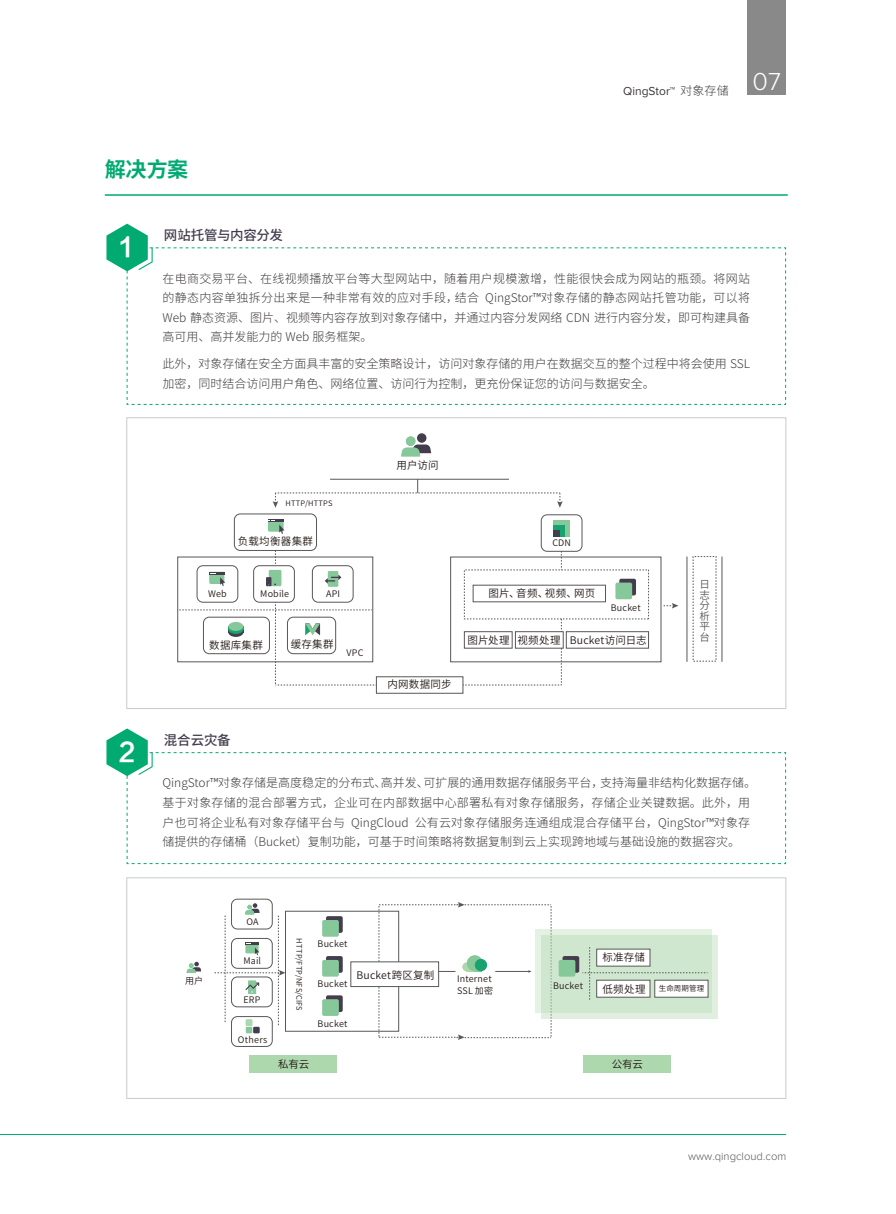
<style>
.page{position:relative;width:896px;height:1214px;background:#fff}
.page>*{position:absolute;margin:0;border:0;box-sizing:border-box;transform-origin:0 0}
.t1{font:25.5px "FZLTCHK GBK1 0";color:#fff}
.t2{font:700 21px "Noto Sans Hans";color:#00aa71}
.t3{font:500 13.5px "Noto Sans Hans";letter-spacing:-.02em;color:#443d4e}
.t4{font:300 12px/19.5px "Noto Sans Hans";color:#3e3a39}
.t5{font:12px "Proxima Nova";color:#3e3a39}
.t6{font:300 11.25px "Proxima Nova";color:#595757}
.t7{font:600 10.5px "Noto Sans Hans";letter-spacing:.02em;color:#221815}
.t8{font:600 10.5px/10.5px "Noto Sans Hans";color:#595757}
.t9{font:600 9px/12px "Noto Sans Hans";letter-spacing:.02em;color:#221815}
.t10{font:600 7.5px "Noto Sans Hans";letter-spacing:.025em;color:#221815}
.s1{font-family:"Noto Sans Hans";font-weight:300}
</style>
<div class="page">
<div style="left:747px;top:0;width:37px;height:94px;background:#898989"></div>
<div style="left:748px;top:0;width:38px;height:94px;background:#898989"></div>
<hr style="left:0;top:1134px;width:786px;height:1px;background:#00aa71">
<div style="left:126px;top:877px;width:660px;height:221px;border:1px solid #c9caca"></div>
<hr style="left:105px;top:194px;width:682px;height:2px;background:#00aa71">
<svg style="left:106px;top:224px;width:680px;height:181px"></svg>
<svg style="left:106px;top:728px;width:680px;height:136px"></svg>
<svg style="left:401px;top:433px;width:30px;height:23px"></svg>
<svg style="left:268px;top:519px;width:16px;height:15px"></svg>
<div style="left:553px;top:520px;width:16px;height:16px;background:#87c89b"></div>
<div style="left:553px;top:525px;width:12px;height:11px;background:#18a26e"></div>
<div style="left:553px;top:530px;width:7px;height:6px;background:#443d4e"></div>
<svg style="left:615px;top:578px;width:21px;height:21px"></svg>
<hr style="left:686px;top:556px;width:1px;height:106px;background:#595757">
<hr style="left:721px;top:556px;width:1px;height:106px;background:#595757">
<svg style="left:663px;top:603px;width:15px;height:5px"></svg>
<svg style="left:561px;top:619px;width:1px;height:12px"></svg>
<svg style="left:463px;top:648px;width:99px;height:37px"></svg>
<div style="left:234px;top:514px;width:83px;height:36px;border:1px solid #595757;border-radius:6px"></div>
<div style="left:285px;top:911px;width:114px;height:120px;border:1px solid #595757"></div>
<div style="left:450px;top:557px;width:211px;height:105px;border:1px solid #595757"></div>
<div style="left:541px;top:514px;width:41px;height:37px;border:1px solid #595757;border-radius:6px"></div>
<svg style="left:273px;top:479px;width:289px;height:29px"></svg>
<div style="left:376px;top:676px;width:87px;height:17px;border:1px solid #595757"></div>
<div style="left:464px;top:631px;width:48px;height:17px;border:1px solid #595757"></div>
<div style="left:515px;top:631px;width:48px;height:17px;border:1px solid #595757"></div>
<svg style="left:322px;top:916px;width:21px;height:20px"></svg>
<svg style="left:322px;top:956px;width:21px;height:20px"></svg>
<svg style="left:322px;top:995px;width:21px;height:21px"></svg>
<div style="left:566px;top:631px;width:82px;height:17px;border:1px solid #595757"></div>
<div style="left:473px;top:585px;width:132px;height:17px;border:1px solid #595757"></div>
<svg style="left:177px;top:550px;width:199px;height:135px"></svg>
<div style="left:231px;top:899px;width:41px;height:30px;border:1px solid #595757;border-radius:6px"></div>
<svg style="left:186px;top:961px;width:15px;height:12px"></svg>
<div style="left:231px;top:1016px;width:41px;height:30px;border:1px solid #595757;border-radius:6px"></div>
<svg style="left:214px;top:903px;width:71px;height:130px"></svg>
<div style="left:249px;top:1055px;width:88px;height:18px;background:#add7ac"></div>
<div style="left:582px;top:1055px;width:88px;height:18px;background:#add7ac"></div>
<div style="left:350px;top:961px;width:89px;height:25px;background:#fff;border:1px solid #595757"></div>
<svg style="left:378px;top:902px;width:173px;height:138px"></svg>
<div style="left:535px;top:929px;width:176px;height:84px;background:#e4f2e4"></div>
<svg style="left:542px;top:935px;width:176px;height:84px;background:#d2e8d1"></svg>
<svg style="left:558px;top:947px;width:149px;height:53px;background:#c1dac2"></svg>
<div style="left:596px;top:949px;width:54px;height:17px;background:#fff"></div>
<div style="left:596px;top:980px;width:54px;height:17px;background:#fff;border:1px solid #595757"></div>
<div style="left:654px;top:980px;width:54px;height:17px;background:#fff;border:1px solid #595757"></div>
<h2 class="t2" style="left:105px;top:158px;width:85px">解决方案</h2>
<h1 class="t1" style="left:119px;top:234px;width:17px">1</h1>
<p class="t3" style="left:164px;top:228px;width:120px">网站托管与内容分发</p>
<p class="t5" style="left:623px;top:85px;width:159px">QingStor™ <span class="s1">对象存储</span> <sup>07</sup></p>
<p class="t4" style="left:162px;top:269px;width:589px;text-align:justify">在电商交易平台、在线视频播放平台等大型网站中，随着用户规模激增，性能很快会成为网站的瓶颈。将网站的静态内容单独拆分出来是一种非常有效的应对手段，结合 QingStor™对象存储的静态网站托管功能，可以将Web 静态资源、图片、视频等内容存放到对象存储中，并通过内容分发网络 CDN 进行内容分发，即可构建具备高可用、高并发能力的 Web 服务框架。</p>
<p class="t4" style="left:162px;top:354px;width:589px">此外，对象存储在安全方面具丰富的安全策略设计，访问对象存储的用户在数据交互的整个过程中将会使用 SSL加密，同时结合访问用户角色、网络位置、访问行为控制，更充份保证您的访问与数据安全。</p>
<p class="t10" style="left:285px;top:499px;width:48px">HTTP/HTTPS</p>
<p class="t7" style="left:238px;top:535px;width:77px">负载均衡器集群</p>
<p class="t7" style="left:396px;top:459px;width:43px">用户访问</p>
<p class="t9" style="left:552px;top:536px;width:20px">CDN</p>
<p class="t9" style="left:260px;top:587px;width:30px">Mobile</p>
<p class="t8" style="left:699px;top:579px;width:12px">日志分析平台</p>
<p class="t7" style="left:488px;top:587px;width:108px">图片、音频、视频、网页</p>
<p class="t7" style="left:517px;top:634px;width:131px">视频处理 Bucket访问日志</p>
<p class="t9" style="left:208px;top:587px;width:20px">Web</p>
<p class="t9" style="left:326px;top:587px;width:16px">API</p>
<p class="t9" style="left:611px;top:602px;width:31px">Bucket</p>
<p class="t7" style="left:467px;top:634px;width:44px">图片处理</p>
<p class="t7" style="left:209px;top:639px;width:55px">数据库集群</p>
<p class="t7" style="left:291px;top:638px;width:44px">缓存集群</p>
<p class="t9" style="left:346px;top:647px;width:19px">VPC</p>
<h1 class="t1" style="left:119px;top:738px;width:18px">2</h1>
<p class="t3" style="left:164px;top:732px;width:68px">混合云灾备</p>
<p class="t7" style="left:387px;top:678px;width:66px">内网数据同步</p>
<p class="t4" style="left:162px;top:773px;width:595px">QingStor™对象存储是高度稳定的分布式、高并发、可扩展的通用数据存储服务平台，支持海量非结构化数据存储。基于对象存储的混合部署方式，企业可在内部数据中心部署私有对象存储服务，存储企业关键数据。此外，用户也可将企业私有对象存储平台与 QingCloud 公有云对象存储服务连通组成混合存储平台，QingStor™对象存储提供的存储桶（Bucket）复制功能，可基于时间策略将数据复制到云上实现跨地域与基础设施的数据容灾。</p>
<p class="t9" style="left:185px;top:974px;width:20px">用户</p>
<p class="t9" style="left:246px;top:916px;width:14px">OA</p>
<p class="t9" style="left:243px;top:955px;width:19px">Mail</p>
<p class="t9" style="left:243px;top:993px;width:18px">ERP</p>
<p class="t9" style="left:238px;top:1033px;width:31px">Others</p>
<p class="t10" style="left:303px;top:938px;width:74px;rotate:90deg">HTTP/FTP/NFS/CIFS</p>
<p class="t9" style="left:317px;top:938px;width:31px">Bucket</p>
<p class="t9" style="left:317px;top:978px;width:31px">Bucket</p>
<p class="t9" style="left:317px;top:1017px;width:31px">Bucket</p>
<p class="t7" style="left:356px;top:969px;width:79px">Bucket跨区复制</p>
<p class="t9" style="left:457px;top:973px;width:38px">Internet<br>SSL 加密</p>
<p class="t9" style="left:553px;top:979px;width:31px">Bucket</p>
<p class="t7" style="left:602px;top:951px;width:44px">标准存储</p>
<p class="t7" style="left:602px;top:982px;width:45px">低频处理</p>
<p class="t10" style="left:659px;top:984px;width:47px">生命周期管理</p>
<p class="t7" style="left:278px;top:1058px;width:33px">私有云</p>
<p class="t7" style="left:612px;top:1058px;width:33px">公有云</p>
<p class="t6" style="left:688px;top:1151px;width:100px">www.qingcloud.com</p>
</div>
